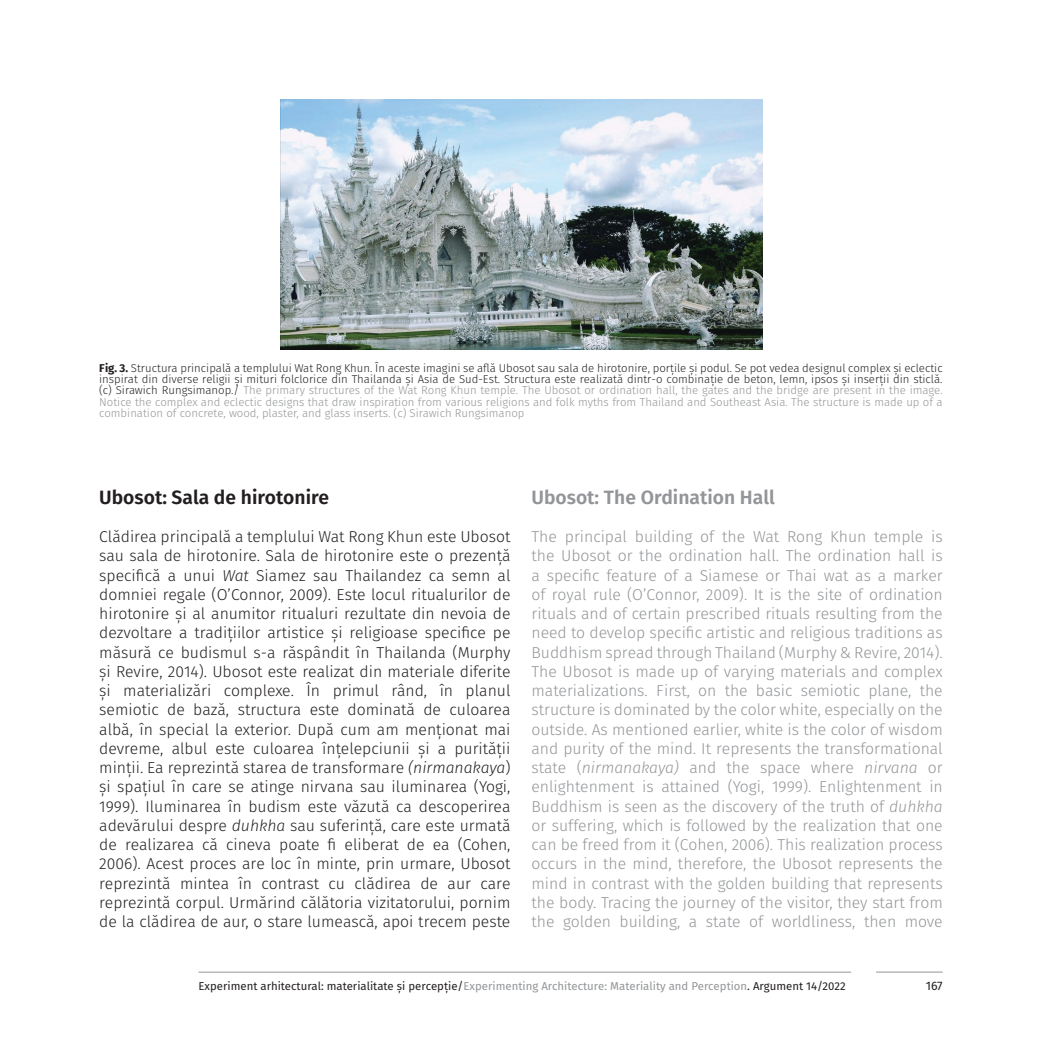
<style>
.page{position:relative;width:1042px;height:1042px;background:#fff}
.page>*{position:absolute;margin:0;border:0;box-sizing:border-box;transform-origin:0 0}
.t1{font:600 19.25px "Fira Sans";color:#939598}
.t2{font:600 19.25px "Fira Sans";color:#231f20}
.t3{font:300 15.75px/19.2px "Fira Sans";color:#231f20;text-align:justify}
.t4{font:300 15.75px/19.2px "Fira Sans";color:#939598;text-align:justify}
.t5{font:12.25px "Fira Sans";color:#231f20}
.t6{font:300 11.38px/11.4px "Fira Sans";color:#939598;text-align:justify}
.t7{font:11.38px "Fira Sans";color:#231f20}
.s1{font-weight:700;color:#231f20}
.s2{color:#231f20}
.s3{font-style:italic}
.s4{color:#939598}
</style>
<div class="page">
<hr style="left:876px;top:972px;width:67px;height:1px;background:#939598">
<hr style="left:198px;top:972px;width:653px;height:1px;background:#939598">
<img style="left:281px;top:99px;width:481px;height:250px">
<p class="t6" style="left:99px;top:362px;width:845px"><span class="s1">Fig. 3.</span> <span class="s2">Structura principală a templului Wat Rong Khun. În aceste imagini se află Ubosot sau sala de hirotonire, porțile și podul. Se pot vedea designul complex și eclectic inspirat din diverse religii și mituri folclorice din Thailanda și Asia de Sud-Est. Structura este realizată dintr-o combinație de beton, lemn, ipsos și inserții din sticlă. (c) Sirawich Rungsimanop./</span> The primary structures of the Wat Rong Khun temple. The Ubosot or ordination hall, the gates and the bridge are present in the image.<br>Notice the complex and eclectic designs that draw inspiration from various religions and folk myths from Thailand and Southeast Asia. The structure is made up of a combination of concrete, wood, plaster, and glass inserts. (c) Sirawich Rungsimanop</p>
<p class="t2" style="left:99px;top:481px;width:231px">Ubosot: Sala de hirotonire</p>
<p class="t3" style="left:99px;top:527px;width:413px">Clădirea principală a templului Wat Rong Khun este Ubosot sau sala de hirotonire. Sala de hirotonire este o prezență specifică a unui <span class="s3">Wat</span> Siamez sau Thailandez ca semn al domniei regale (O’Connor, 2009). Este locul ritualurilor de hirotonire și al anumitor ritualuri rezultate din nevoia de dezvoltare a tradițiilor artistice și religioase specifice pe măsură ce budismul s-a răspândit în Thailanda (Murphy și Revire, 2014). Ubosot este realizat din materiale diferite și materializări complexe. În primul rând, în planul semiotic de bază, structura este dominată de culoarea albă, în special la exterior. După cum am menționat mai devreme, albul este culoarea înțelepciunii și a purității minții. Ea reprezintă starea de transformare <span class="s3">(nirmanakaya</span>) și spațiul în care se atinge nirvana sau iluminarea (Yogi, 1999). Iluminarea în budism este văzută ca descoperirea adevărului despre <span class="s3">duhkha</span> sau suferință, care este urmată de realizarea că cineva poate fi eliberat de ea (Cohen, 2006). Acest proces are loc în minte, prin urmare, Ubosot reprezintă mintea în contrast cu clădirea de aur care reprezintă corpul. Urmărind călătoria vizitatorului, pornim de la clădirea de aur, o stare lumească, apoi trecem peste</p>
<p class="t1" style="left:531px;top:481px;width:245px">Ubosot: The Ordination Hall</p>
<p class="t4" style="left:531px;top:527px;width:413px">The principal building of the Wat Rong Khun temple is the Ubosot or the ordination hall. The ordination hall is a specific feature of a Siamese or Thai wat as a marker of royal rule (O’Connor, 2009). It is the site of ordination rituals and of certain prescribed rituals resulting from the need to develop specific artistic and religious traditions as Buddhism spread through Thailand (Murphy &amp; Revire, 2014).<br>The Ubosot is made up of varying materials and complex materializations. First, on the basic semiotic plane, the structure is dominated by the color white, especially on the outside. As mentioned earlier, white is the color of wisdom and purity of the mind. It represents the transformational state (<span class="s3">nirmanakaya)</span> and the space where <span class="s3">nirvana</span> or enlightenment is attained (Yogi, 1999). Enlightenment in Buddhism is seen as the discovery of the truth of <span class="s3">duhkha </span>or suffering, which is followed by the realization that one can be freed from it (Cohen, 2006). This realization process occurs in the mind, therefore, the Ubosot represents the mind in contrast with the golden building that represents the body. Tracing the journey of the visitor, they start from the golden building, a state of worldliness, then move</p>
<p class="t7" style="left:198px;top:977px;width:649px">Experiment arhitectural: materialitate și percepție/<span class="s4">Experimenting Architecture: Materiality and Perception</span>. Argument 14/2022</p>
<p class="t5" style="left:925px;top:976px;width:19px">167</p>
</div>
